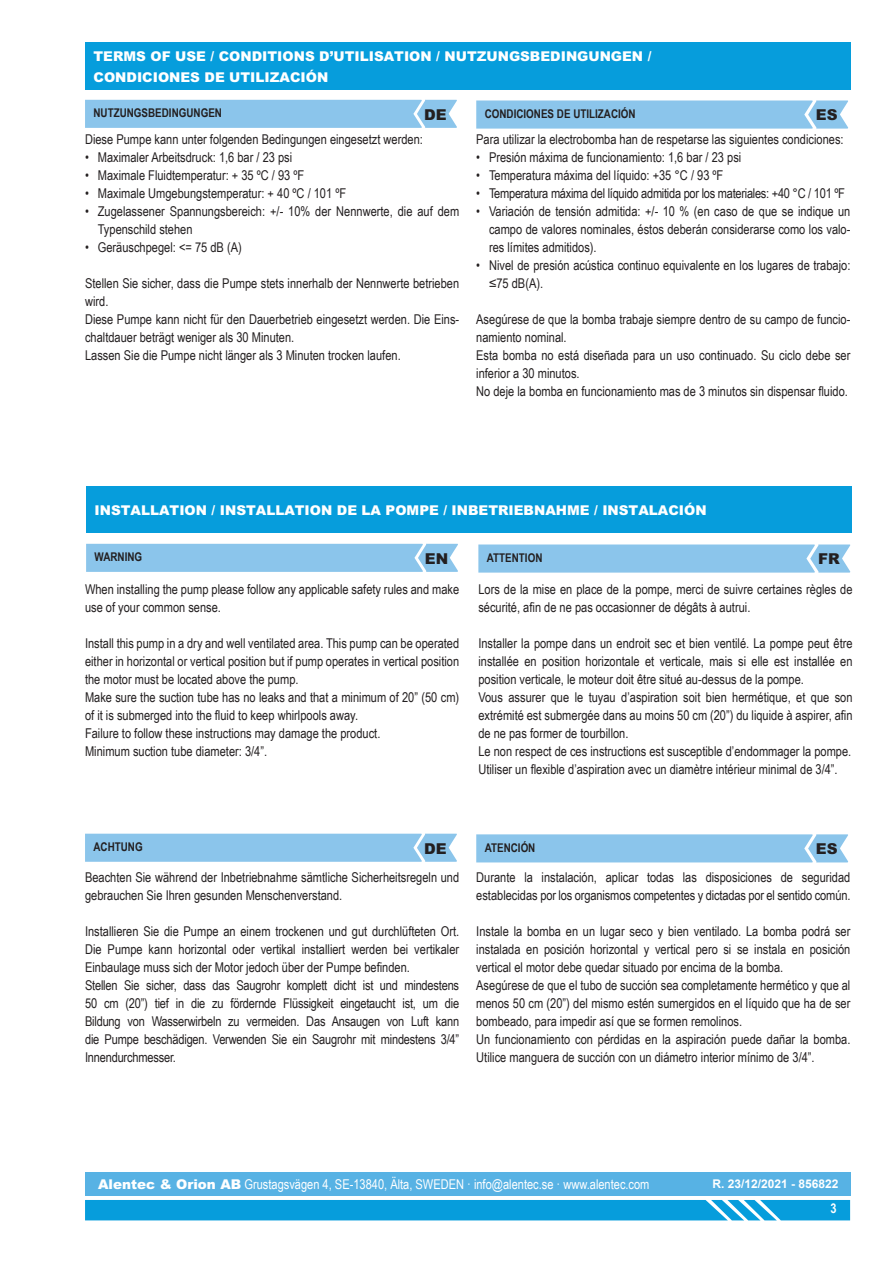
<style>
.page{position:relative;width:893px;height:1263px;background:#fff}
.page>*{position:absolute;margin:0;border:0;box-sizing:border-box;transform-origin:0 0}
.t1{font:900 15px "M Arial";color:#231f20}
.t2{font:13.5px/18px "Arial Narrow";color:#231f20}
.t3{font:900 13.5px/21px "M Arial";color:#fff}
.t4{font:13.5px "Arial Narrow";color:#fff}
.t5{font:13.5px "Arial Narrow";letter-spacing:-.02em;color:#231f20}
.t6{font:700 13.5px "Arial Narrow";color:#fff}
.t7{font:700 12px "Arial Narrow";color:#231f20}
.t8{font:700 12px "Arial";color:#fff}
.s1{font-family:"M Arial";font-weight:900}
</style>
<div class="page">
<div style="left:85px;top:1172px;width:765px;height:24px;background:#57b2e4"></div>
<div style="left:85px;top:1200px;width:765px;height:20px;background:#069ddc"></div>
<div style="left:85px;top:100px;width:372px;height:28px;background:#8bc5eb"></div>
<svg style="left:476px;top:100px;width:372px;height:29px;background:#90c7eb"></svg>
<div style="left:86px;top:486px;width:765px;height:47px;background:#069ddc"></div>
<div style="left:86px;top:544px;width:372px;height:28px;background:#8bc5eb"></div>
<svg style="left:478px;top:544px;width:372px;height:29px;background:#90c7eb"></svg>
<div style="left:85px;top:834px;width:372px;height:28px;background:#8bc5eb"></div>
<div style="left:476px;top:834px;width:372px;height:28px;background:#8bc5eb"></div>
<div style="left:85px;top:43px;width:765px;height:47px;background:#069ddc"></div>
<p class="t3" style="left:94px;top:46px;width:559px">TERMS OF USE / CONDITIONS D’UTILISATION / NUTZUNGSBEDINGUNGEN /<br>CONDICIONES DE UTILIZACIÓN</p>
<p class="t7" style="left:94px;top:104px;width:130px">NUTZUNGSBEDINGUNGEN</p>
<p class="t1" style="left:424px;top:105px;width:24px">DE</p>
<p class="t7" style="left:485px;top:104px;width:152px">CONDICIONES DE UTILIZACIÓN</p>
<p class="t1" style="left:816px;top:106px;width:23px">ES</p>
<p class="t2" style="left:476px;top:130px;width:369px">Para utilizar la electrobomba han de respetarse las siguientes condiciones:</p>
<p class="t2" style="left:476px;top:148px;width:267px">• Presión máxima de funcionamiento: 1,6 bar / 23 psi</p>
<p class="t2" style="left:476px;top:166px;width:249px">• Temperatura máxima del líquido: +35 °C / 93 ºF</p>
<p class="t5" style="left:476px;top:183px;width:370px">• Temperatura máxima del líquido admitida por los materiales: +40 °C / 101 ºF</p>
<p class="t2" style="left:489px;top:202px;width:363px;text-align:justify;text-indent:-13px">• Variación de tensión admitida: +/- 10 % (en caso de que se indique un campo de valores nominales, éstos deberán considerarse como los valo&shy;res límites admitidos).</p>
<p class="t2" style="left:489px;top:256px;width:363px;text-indent:-13px">• Nivel de presión acústica continuo equivalente en los lugares de trabajo: ≤75 dB(A).</p>
<p class="t2" style="left:476px;top:310px;width:376px">Asegúrese de que la bomba trabaje siempre dentro de su campo de funcio&shy;namiento nominal.<br>Esta bomba no está diseñada para un uso continuado. Su ciclo debe ser inferior a 30 minutos.<br>No deje la bomba en funcionamiento mas de 3 minutos sin dispensar fluido.</p>
<p class="t2" style="left:85px;top:130px;width:339px">Diese Pumpe kann unter folgenden Bedingungen eingesetzt werden:</p>
<p class="t2" style="left:85px;top:148px;width:209px">• Maximaler Arbeitsdruck: 1,6 bar / 23 psi</p>
<p class="t2" style="left:85px;top:166px;width:221px">• Maximale Fluidtemperatur: + 35 ºC / 93 ºF</p>
<p class="t2" style="left:85px;top:184px;width:263px">• Maximale Umgebungstemperatur: + 40 ºC / 101 ºF</p>
<p class="t2" style="left:98px;top:202px;width:363px;text-indent:-13px">• Zugelassener Spannungsbereich: +/- 10% der Nennwerte, die auf dem<br>Typenschild stehen</p>
<p class="t2" style="left:85px;top:238px;width:158px">• Geräuschpegel: &lt;= 75 dB (A)</p>
<p class="t2" style="left:85px;top:274px;width:376px">Stellen Sie sicher, dass die Pumpe stets innerhalb der Nennwerte betrieben wird.<br>Diese Pumpe kann nicht für den Dauerbetrieb eingesetzt werden. Die Eins&shy;chaltdauer beträgt weniger als 30 Minuten.<br>Lassen Sie die Pumpe nicht länger als 3 Minuten trocken laufen.</p>
<p class="t3" style="left:95px;top:499px;width:613px">INSTALLATION / INSTALLATION DE LA POMPE / INBETRIEBNAHME / INSTALACIÓN</p>
<p class="t7" style="left:95px;top:548px;width:49px">WARNING</p>
<p class="t1" style="left:425px;top:549px;width:25px">EN</p>
<p class="t7" style="left:487px;top:548px;width:57px">ATTENTION</p>
<p class="t1" style="left:818px;top:550px;width:23px">FR</p>
<p class="t2" style="left:85px;top:580px;width:376px">When installing the pump please follow any applicable safety rules and make use of your common sense.</p>
<p class="t2" style="left:85px;top:634px;width:376px">Install this pump in a dry and well ventilated area. This pump can be operated either in horizontal or vertical position but if pump operates in vertical position the motor must be located above the pump.<br>Make sure the suction tube has no leaks and that a minimum of 20” (50 cm) of it is submerged into the fluid to keep whirlpools away.<br>Failure to follow these instructions may damage the product.<br>Minimum suction tube diameter: 3/4”.</p>
<p class="t2" style="left:478px;top:580px;width:376px">Lors de la mise en place de la pompe, merci de suivre certaines règles de sécurité, afin de ne pas occasionner de dégâts à autrui.</p>
<p class="t2" style="left:478px;top:634px;width:376px">Installer la pompe dans un endroit sec et bien ventilé. La pompe peut être installée en position horizontale et verticale, mais si elle est installée en position verticale, le moteur doit être situé au-dessus de la pompe.<br>Vous assurer que le tuyau d’aspiration soit bien hermétique, et que son extrémité est submergée dans au moins 50 cm (20”) du liquide à aspirer, afin de ne pas former de tourbillon.<br>Le non respect de ces instructions est susceptible d’endommager la pompe.<br>Utiliser un flexible d’aspiration avec un diamètre intérieur minimal de 3/4”.</p>
<p class="t7" style="left:94px;top:838px;width:51px">ACHTUNG</p>
<p class="t1" style="left:424px;top:839px;width:24px">DE</p>
<p class="t7" style="left:485px;top:838px;width:52px">ATENCIÓN</p>
<p class="t1" style="left:816px;top:839px;width:23px">ES</p>
<p class="t2" style="left:85px;top:868px;width:376px">Beachten Sie während der Inbetriebnahme sämtliche Sicherheitsregeln und gebrauchen Sie Ihren gesunden Menschenverstand.</p>
<p class="t2" style="left:85px;top:922px;width:376px">Installieren Sie die Pumpe an einem trockenen und gut durchlüfteten Ort.<br>Die Pumpe kann horizontal oder vertikal installiert werden bei vertikaler Einbaulage muss sich der Motor jedoch über der Pumpe befinden.<br>Stellen Sie sicher, dass das Saugrohr komplett dicht ist und mindestens 50 cm (20”) tief in die zu fördernde Flüssigkeit eingetaucht ist, um die Bildung von Wasserwirbeln zu vermeiden. Das Ansaugen von Luft kann die Pumpe beschädigen. Verwenden Sie ein Saugrohr mit mindestens 3/4” Innendurchmesser.</p>
<p class="t2" style="left:476px;top:868px;width:376px">Durante la instalación, aplicar todas las disposiciones de seguridad establecidas por los organismos competentes y dictadas por el sentido común.</p>
<p class="t2" style="left:476px;top:922px;width:376px">Instale la bomba en un lugar seco y bien ventilado. La bomba podrá ser instalada en posición horizontal y vertical pero si se instala en posición vertical el motor debe quedar situado por encima de la bomba.<br>Asegúrese de que el tubo de succión sea completamente hermético y que al menos 50 cm (20”) del mismo estén sumergidos en el líquido que ha de ser bombeado, para impedir así que se formen remolinos.<br>Un funcionamiento con pérdidas en la aspiración puede dañar la bomba.<br>Utilice manguera de succión con un diámetro interior mínimo de 3/4”.</p>
<p class="t4" style="left:98px;top:1174px;width:553px"><span class="s1">Alentec &amp; Orion AB</span> Grustagsvägen 4, SE-13840, Älta, SWEDEN · info@alentec.se · www.alentec.com</p>
<p class="t8" style="left:712px;top:1176px;width:128px">R. 23/12/2021 - 856822</p>
<p class="t6" style="left:831px;top:1198px;width:8px">3</p>
</div>
